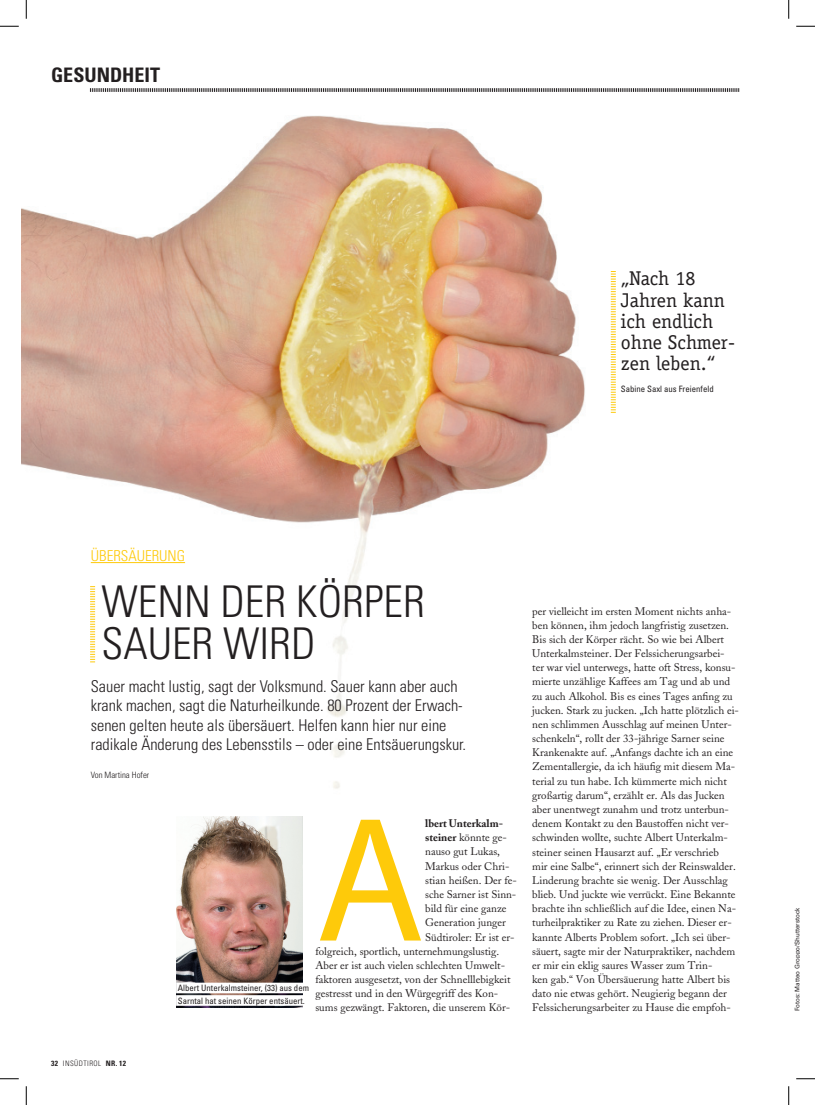
<style>
.page{position:relative;width:815px;height:1105px;background:#fff}
.page>*{position:absolute;margin:0;border:0;box-sizing:border-box;transform-origin:0 0}
.t1{font:179.12px "Myriad Pro";color:#feca0a}
.t2{font:300 condensed 43.75px/42.5px "Univers LT Std";color:#231f20}
.t3{font:20px/21.2px "Officina Serif Std";color:#231f20}
.t4{font:700 condensed 20px "Univers LT Std";color:#231f20}
.t5{font:300 condensed 16.25px/19.5px "Univers LT Std";color:#231f20}
.t6{font:300 condensed 15px "Univers LT Std";color:#feca0a}
.t7{font:11px/14.1px "Adobe Caslon";color:#231f20}
.t8{font:700 11px "Adobe Caslon";color:#231f20}
.t9{font:condensed 8.75px/12.5px "Univers LT Std";color:#231f20}
.t10{font:300 condensed 8.75px "Univers LT Std";color:#231f20}
.t11{font:300 condensed 7.5px "Univers LT Std";letter-spacing:.06em;color:#231f20}
.t12{font:6.25px "Univers LT Std";color:#231f20}
.s1{font-weight:700}
</style>
<div class="page">
<svg style="left:90px;top:88px;width:649px;height:4px"></svg>
<img style="left:22px;top:115px;width:594px;height:702px">
<hr style="left:91px;top:562px;width:94px;height:1px;background:#feca0a">
<svg style="left:90px;top:586px;width:5px;height:76px"></svg>
<img style="left:176px;top:817px;width:127px;height:190px">
<svg style="left:610px;top:271px;width:5px;height:142px"></svg>
<div style="left:176px;top:983px;width:136px;height:10px;background:#fff"></div>
<div style="left:176px;top:995px;width:132px;height:11px;background:#fff"></div>
<svg style="left:0;top:25px;width:19px;height:2px"></svg>
<svg style="left:796px;top:25px;width:18px;height:2px"></svg>
<svg style="left:0;top:1078px;width:19px;height:1px"></svg>
<svg style="left:796px;top:1078px;width:18px;height:1px"></svg>
<svg style="left:25px;top:0;width:2px;height:19px"></svg>
<svg style="left:25px;top:1086px;width:2px;height:19px"></svg>
<svg style="left:788px;top:0;width:1px;height:19px"></svg>
<svg style="left:788px;top:1086px;width:1px;height:19px"></svg>
<h3 class="t4" style="left:51px;top:62px;width:110px">GESUNDHEIT</h3>
<h3 class="t3" style="left:620px;top:268px;width:116px">„Nach 18<br>Jahren kann ich endlich ohne Schmer&shy;zen leben.“</h3>
<p class="t9" style="left:620px;top:382px;width:94px">Sabine Saxl aus Freienfeld</p>
<h3 class="t6" style="left:91px;top:547px;width:96px">Übersäuerung</h3>
<h2 class="t2" style="left:101px;top:580px;width:325px">Wenn der Körper sauer wird</h2>
<p class="t5" style="left:91px;top:676px;width:377px">Sauer macht lustig, sagt der Volksmund. Sauer kann aber auch krank machen, sagt die Naturheilkunde. 80 Prozent der Erwach&shy;senen gelten heute als übersäuert. Helfen kann hier nur eine radikale Änderung des Lebensstils – oder eine Entsäuerungskur.</p>
<p class="t10" style="left:91px;top:770px;width:60px">Von Martina Hofer</p>
<h1 class="t1" style="left:315px;top:770px;width:111px">A</h1>
<p class="t8" style="left:425px;top:817px;width:79px">lbert Unterkalm-</p>
<p class="t7" style="left:425px;top:831px;width:83px"><span class="s1">steiner</span> könnte ge-</p>
<p class="t7" style="left:425px;top:845px;width:76px">nauso gut Lukas,</p>
<p class="t7" style="left:425px;top:859px;width:86px">Markus oder Chri-</p>
<p class="t7" style="left:425px;top:873px;width:93px">stian heißen. Der fe-</p>
<p class="t7" style="left:425px;top:887px;width:93px">sche Sarner ist Sinn-</p>
<p class="t7" style="left:425px;top:901px;width:83px">bild für eine ganze</p>
<p class="t7" style="left:425px;top:916px;width:82px">Generation junger</p>
<p class="t7" style="left:425px;top:930px;width:91px">Südtiroler: Er ist er-</p>
<p class="t7" style="left:315px;top:944px;width:185px">folgreich, sportlich, unternehmungslustig.</p>
<p class="t7" style="left:315px;top:958px;width:191px">Aber er ist auch vielen schlechten Umwelt-</p>
<p class="t7" style="left:315px;top:972px;width:197px">faktoren ausgesetzt, von der Schnelllebigkeit</p>
<p class="t7" style="left:315px;top:986px;width:184px">gestresst und in den Würgegriff des Kon-</p>
<p class="t7" style="left:315px;top:1001px;width:196px">sums gezwängt. Faktoren, die unserem Kör-</p>
<p class="t9" style="left:178px;top:982px;width:133px">Albert Unterkalmsteiner, (33) aus dem<br>Sarntal hat seinen Körper entsäuert.</p>
<p class="t7" style="left:532px;top:604px;width:208px">per vielleicht im ersten Moment nichts anha&shy;ben können, ihm jedoch langfristig zusetzen.<br>Bis sich der Körper rächt. So wie bei Albert Unterkalmsteiner. Der Felssicherungsarbei&shy;ter war viel unterwegs, hatte oft Stress, konsu&shy;mierte unzählige Kaffees am Tag und ab und zu auch Alkohol. Bis es eines Tages anfing zu jucken. Stark zu jucken. „Ich hatte plötzlich ei&shy;nen schlimmen Ausschlag auf meinen Unter&shy;schenkeln“, rollt der 33-jährige Sarner seine Krankenakte auf. „Anfangs dachte ich an eine Zementallergie, da ich häufig mit diesem Ma&shy;terial zu tun habe. Ich kümmerte mich nicht großartig darum“, erzählt er. Als das Jucken aber unentwegt zunahm und trotz unterbun&shy;denem Kontakt zu den Baustoffen nicht ver&shy;schwinden wollte, suchte Albert Unterkalm&shy;steiner seinen Hausarzt auf. „Er verschrieb<br>mir eine Salbe“, erinnert sich der Reinswalder.<br>Linderung brachte sie wenig. Der Ausschlag blieb. Und juckte wie verrückt. Eine Bekannte brachte ihn schließlich auf die Idee, einen Na&shy;turheilpraktiker zu Rate zu ziehen. Dieser er&shy;kannte Alberts Problem sofort. „Ich sei über&shy;säuert, sagte mir der Naturpraktiker, nachdem er mir ein eklig saures Wasser zum Trin-<br>ken gab.“ Von Übersäuerung hatte Albert bis dato nie etwas gehört. Neugierig begann der Felssicherungsarbeiter zu Hause die empfoh-</p>
<p class="t11" style="left:51px;top:1058px;width:77px"><span class="s1">32</span> insüdtirol <span class="s1">nr. 12</span></p>
<p class="t12" style="left:793px;top:1011px;width:105px;rotate:-90deg">Fotos: Matteo Groppo/Shutterstock</p>
</div>
